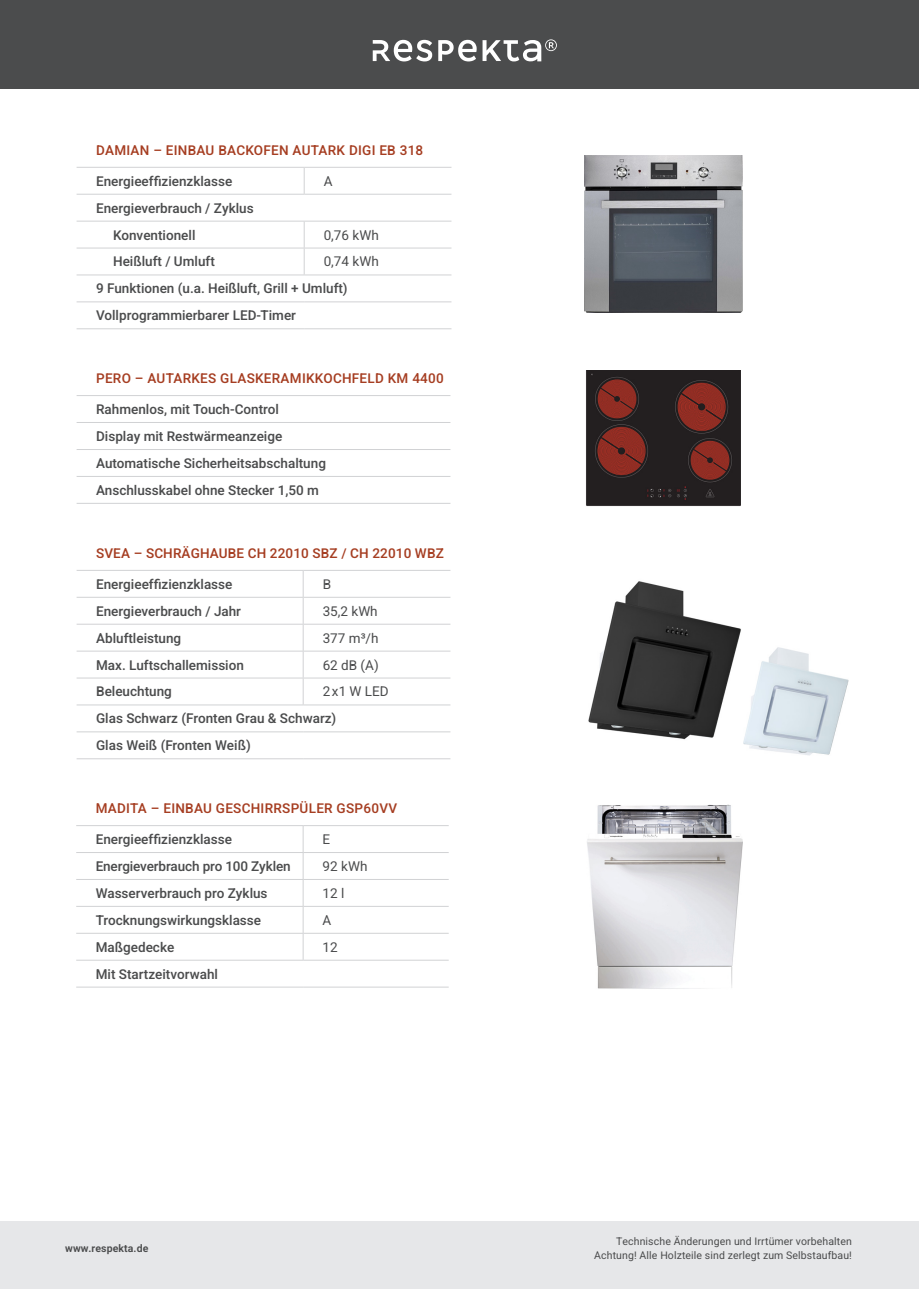
<style>
.page{position:relative;width:919px;height:1289px;background:#fff}
.page>*{position:absolute;margin:0;border:0;box-sizing:border-box;transform-origin:0 0}
.t1{font:13.5px/26.8px "Heebo";color:#4b4c4d}
.t2{font:13.5px "Heebo";letter-spacing:.02em;color:#a63e22}
.t3{font:10.5px/13.5px "Heebo";letter-spacing:.01em;color:#4b4c4d;text-align:right}
.t4{font:600 10.5px "Heebo";letter-spacing:.01em;color:#4b4c4d}
</style>
<div class="page">
<div style="left:0;top:0;width:918px;height:88px;background:#4b4c4d"></div>
<div style="left:0;top:1221px;width:918px;height:67px;background:#e6e7e9"></div>
<svg style="left:373px;top:40px;width:59px;height:21px"></svg>
<svg style="left:438px;top:40px;width:38px;height:21px"></svg>
<svg style="left:482px;top:39px;width:75px;height:22px"></svg>
<hr style="left:77px;top:570px;width:226px;height:1px;background:#d1d2d4">
<hr style="left:303px;top:570px;width:147px;height:1px;background:#d1d2d4">
<hr style="left:77px;top:597px;width:226px;height:1px;background:#d1d2d4">
<hr style="left:303px;top:597px;width:147px;height:1px;background:#d1d2d4">
<hr style="left:77px;top:624px;width:226px;height:1px;background:#d1d2d4">
<hr style="left:303px;top:624px;width:147px;height:1px;background:#d1d2d4">
<hr style="left:77px;top:650px;width:226px;height:1px;background:#d1d2d4">
<hr style="left:303px;top:650px;width:147px;height:1px;background:#d1d2d4">
<hr style="left:77px;top:677px;width:226px;height:1px;background:#d1d2d4">
<hr style="left:303px;top:677px;width:147px;height:1px;background:#d1d2d4">
<hr style="left:77px;top:704px;width:226px;height:1px;background:#d1d2d4">
<hr style="left:303px;top:704px;width:147px;height:1px;background:#d1d2d4">
<hr style="left:77px;top:731px;width:226px;height:1px;background:#d1d2d4">
<hr style="left:303px;top:731px;width:147px;height:1px;background:#d1d2d4">
<hr style="left:77px;top:758px;width:226px;height:1px;background:#d1d2d4">
<hr style="left:303px;top:758px;width:147px;height:1px;background:#d1d2d4">
<svg style="left:303px;top:571px;width:1px;height:133px"></svg>
<img style="left:584px;top:155px;width:158px;height:157px">
<img style="left:586px;top:370px;width:154px;height:136px">
<hr style="left:76px;top:825px;width:227px;height:1px;background:#d1d2d4">
<hr style="left:303px;top:825px;width:145px;height:1px;background:#d1d2d4">
<hr style="left:76px;top:852px;width:227px;height:1px;background:#d1d2d4">
<hr style="left:303px;top:852px;width:145px;height:1px;background:#d1d2d4">
<hr style="left:76px;top:879px;width:227px;height:1px;background:#d1d2d4">
<hr style="left:303px;top:879px;width:145px;height:1px;background:#d1d2d4">
<hr style="left:76px;top:906px;width:227px;height:1px;background:#d1d2d4">
<hr style="left:303px;top:906px;width:145px;height:1px;background:#d1d2d4">
<hr style="left:76px;top:932px;width:227px;height:1px;background:#d1d2d4">
<hr style="left:303px;top:932px;width:145px;height:1px;background:#d1d2d4">
<hr style="left:76px;top:959px;width:227px;height:1px;background:#d1d2d4">
<hr style="left:303px;top:959px;width:145px;height:1px;background:#d1d2d4">
<svg style="left:303px;top:826px;width:1px;height:133px"></svg>
<hr style="left:76px;top:986px;width:227px;height:1px;background:#d1d2d4">
<hr style="left:303px;top:986px;width:145px;height:1px;background:#d1d2d4">
<img style="left:587px;top:804px;width:155px;height:185px">
<img style="left:588px;top:581px;width:153px;height:159px">
<img style="left:743px;top:647px;width:105px;height:108px">
<svg style="left:304px;top:168px;width:1px;height:26px"></svg>
<svg style="left:304px;top:222px;width:1px;height:52px"></svg>
<hr style="left:77px;top:167px;width:227px;height:1px;background:#d1d2d4">
<hr style="left:304px;top:167px;width:147px;height:1px;background:#d1d2d4">
<hr style="left:77px;top:194px;width:227px;height:1px;background:#d1d2d4">
<hr style="left:304px;top:194px;width:147px;height:1px;background:#d1d2d4">
<hr style="left:77px;top:221px;width:227px;height:1px;background:#d1d2d4">
<hr style="left:304px;top:221px;width:147px;height:1px;background:#d1d2d4">
<hr style="left:77px;top:248px;width:227px;height:1px;background:#d1d2d4">
<hr style="left:304px;top:248px;width:147px;height:1px;background:#d1d2d4">
<hr style="left:77px;top:274px;width:227px;height:1px;background:#d1d2d4">
<hr style="left:304px;top:274px;width:147px;height:1px;background:#d1d2d4">
<hr style="left:77px;top:301px;width:227px;height:1px;background:#d1d2d4">
<hr style="left:304px;top:301px;width:147px;height:1px;background:#d1d2d4">
<hr style="left:77px;top:328px;width:227px;height:1px;background:#d1d2d4">
<hr style="left:304px;top:328px;width:147px;height:1px;background:#d1d2d4">
<hr style="left:77px;top:395px;width:373px;height:1px;background:#d1d2d4">
<hr style="left:77px;top:422px;width:373px;height:1px;background:#d1d2d4">
<hr style="left:77px;top:449px;width:373px;height:1px;background:#d1d2d4">
<hr style="left:77px;top:476px;width:373px;height:1px;background:#d1d2d4">
<hr style="left:77px;top:503px;width:373px;height:1px;background:#d1d2d4">
<p class="t2" style="left:96px;top:140px;width:329px">DAMIAN – EINBAU BACKOFEN AUTARK DIGI EB 318</p>
<p class="t1" style="left:96px;top:167px;width:138px">Energieeffizienzklasse</p>
<p class="t1" style="left:324px;top:167px;width:10px">A</p>
<p class="t1" style="left:113px;top:194px;width:142px;text-indent:-17px">Energieverbrauch / Zyklus<br>Konventionell</p>
<p class="t1" style="left:324px;top:221px;width:57px">0,76 kWh</p>
<p class="t1" style="left:113px;top:248px;width:103px">Heißluft / Umluft</p>
<p class="t1" style="left:96px;top:248px;width:284px;text-indent:227px">0,74 kWh<br>9 Funktionen (u.a. Heißluft, Grill + Umluft)<br>Vollprogrammierbarer LED-Timer</p>
<p class="t2" style="left:96px;top:368px;width:349px">PERO – AUTARKES GLASKERAMIKKOCHFELD KM 4400</p>
<p class="t1" style="left:96px;top:395px;width:231px">Rahmenlos, mit Touch-Control Display mit Restwärmeanzeige Automatische Sicherheitsabschaltung Anschlusskabel ohne Stecker 1,50 m</p>
<p class="t2" style="left:96px;top:543px;width:349px">SVEA – SCHRÄGHAUBE CH 22010 SBZ / CH 22010 WBZ</p>
<p class="t1" style="left:96px;top:570px;width:138px">Energieeffizienzklasse</p>
<p class="t1" style="left:323px;top:570px;width:10px">B</p>
<p class="t1" style="left:96px;top:597px;width:146px">Energieverbrauch / Jahr</p>
<p class="t1" style="left:323px;top:597px;width:57px">35,2 kWh</p>
<p class="t1" style="left:96px;top:624px;width:87px">Abluftleistung</p>
<p class="t1" style="left:323px;top:624px;width:57px">377 m³/h</p>
<p class="t1" style="left:96px;top:651px;width:149px">Max. Luftschallemission</p>
<p class="t1" style="left:323px;top:651px;width:58px">62 dB (A)</p>
<p class="t1" style="left:96px;top:678px;width:77px">Beleuchtung</p>
<p class="t1" style="left:96px;top:678px;width:294px;text-indent:226px">2x1 W LED<br>Glas Schwarz (Fronten Grau &amp; Schwarz)<br>Glas Weiß (Fronten Weiß)</p>
<p class="t2" style="left:96px;top:798px;width:303px">MADITA – EINBAU GESCHIRRSPÜLER GSP60VV</p>
<p class="t1" style="left:96px;top:825px;width:138px">Energieeffizienzklasse</p>
<p class="t1" style="left:322px;top:825px;width:9px">E</p>
<p class="t1" style="left:96px;top:852px;width:196px">Energieverbrauch pro 100 Zyklen</p>
<p class="t1" style="left:322px;top:852px;width:46px">92 kWh</p>
<p class="t1" style="left:96px;top:879px;width:173px">Wasserverbrauch pro Zyklus</p>
<p class="t1" style="left:322px;top:879px;width:23px">12 l</p>
<p class="t1" style="left:96px;top:906px;width:167px">Trocknungswirkungsklasse</p>
<p class="t1" style="left:322px;top:906px;width:10px">A</p>
<p class="t1" style="left:96px;top:933px;width:80px">Maßgedecke</p>
<p class="t1" style="left:322px;top:933px;width:17px">12</p>
<p class="t1" style="left:96px;top:960px;width:124px">Mit Startzeitvorwahl</p>
<p class="t4" style="left:65px;top:1240px;width:85px">www.respekta.de</p>
<p class="t3" style="left:594px;top:1234px;width:259px">Technische Änderungen und Irrtümer vorbehalten<br>Achtung! Alle Holzteile sind zerlegt zum Selbstaufbau!</p>
</div>
